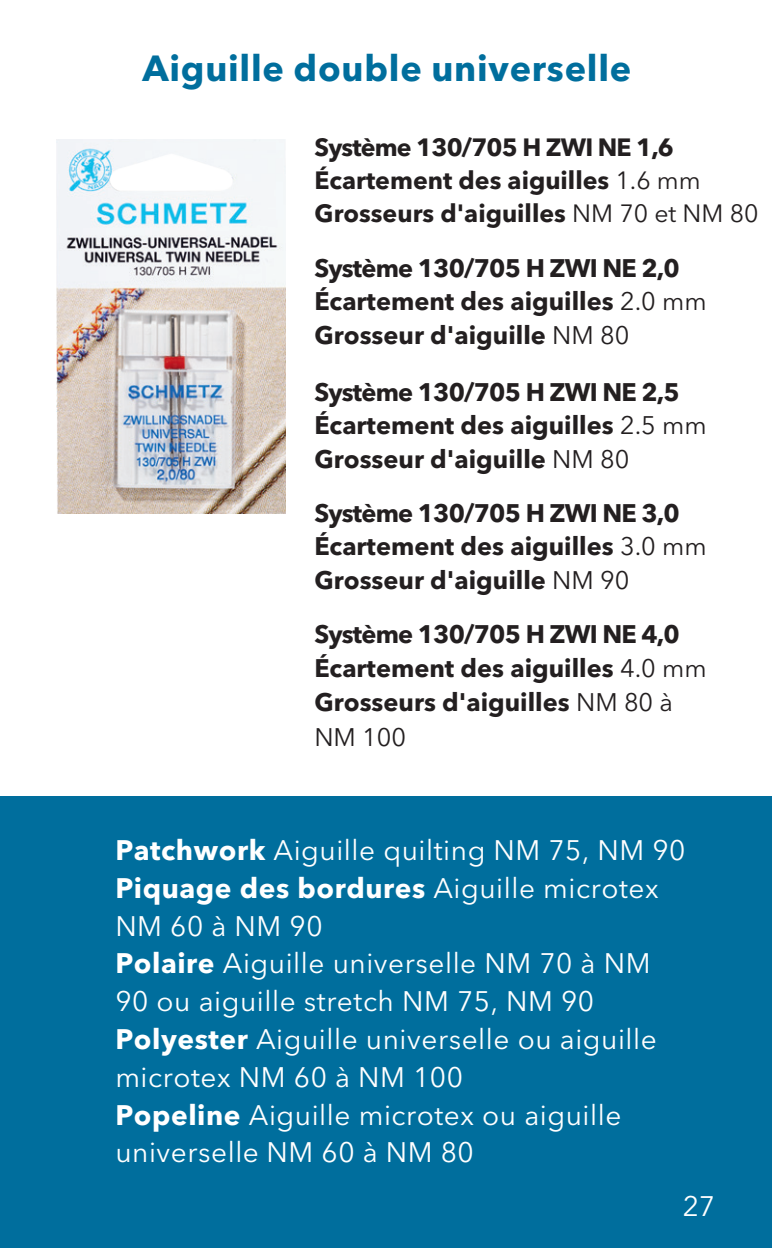
<style>
.page{position:relative;width:772px;height:1248px;background:#fff}
.page>*{position:absolute;margin:0;border:0;box-sizing:border-box;transform-origin:0 0}
.t1{font:700 36px "Avenir Next W1 G";letter-spacing:.02em;color:#006e9d}
.t2{font:28px/37.6px "Avenir Next W1 G";letter-spacing:.02em;color:#fff}
.t3{font:700 25.2px/33.6px "Avenir Next W1 G";color:#231f20}
.t4{font:700 24.8px/33.2px "Avenir Next W1 G";color:#231f20}
.s1{font-weight:400}
.s2{font-weight:700}
</style>
<div class="page">
<div style="left:0;top:796px;width:771px;height:451px;background:#006e9d"></div>
<img style="left:57px;top:140px;width:228px;height:373px">
<h1 class="t1" style="left:142px;top:46px;width:490px">Aiguille double universelle</h1>
<p class="t4" style="left:314px;top:129px;width:445px">Système 130/705 H ZWI NE 1,6<br>Écartement des aiguilles <span class="s1">1.6 mm<br></span>Grosseurs d'aiguilles <span class="s1">NM 70 et NM 80</span></p>
<p class="t3" style="left:314px;top:249px;width:393px">Système 130/705 H ZWI NE 2,0<br>Écartement des aiguilles <span class="s1">2.0 mm<br></span>Grosseur d'aiguille <span class="s1">NM 80</span></p>
<p class="t3" style="left:314px;top:373px;width:393px">Système 130/705 H ZWI NE 2,5<br>Écartement des aiguilles <span class="s1">2.5 mm<br></span>Grosseur d'aiguille <span class="s1">NM 80</span></p>
<p class="t3" style="left:314px;top:494px;width:393px">Système 130/705 H ZWI NE 3,0<br>Écartement des aiguilles <span class="s1">3.0 mm<br></span>Grosseur d'aiguille <span class="s1">NM 90</span></p>
<p class="t3" style="left:314px;top:615px;width:393px">Système 130/705 H ZWI NE 4,0<br>Écartement des aiguilles <span class="s1">4.0 mm<br></span>Grosseurs d'aiguilles <span class="s1">NM 80 à<br>NM 100</span></p>
<p class="t2" style="left:115px;top:831px;width:571px"><span class="s2">Patchwork</span> Aiguille quilting NM 75, NM 90<br><span class="s2">Piquage des bordures</span> Aiguille microtex<br>NM 60 à NM 90<br><span class="s2">Polaire</span> Aiguille universelle NM 70 à NM<br>90 ou aiguille stretch NM 75, NM 90<br><span class="s2">Polyester</span> Aiguille universelle ou aiguille microtex NM 60 à NM 100<br><span class="s2">Popeline</span> Aiguille microtex ou aiguille universelle NM 60 à NM 80</p>
<p class="t2" style="left:682px;top:1184px;width:34px">27</p>
</div>
